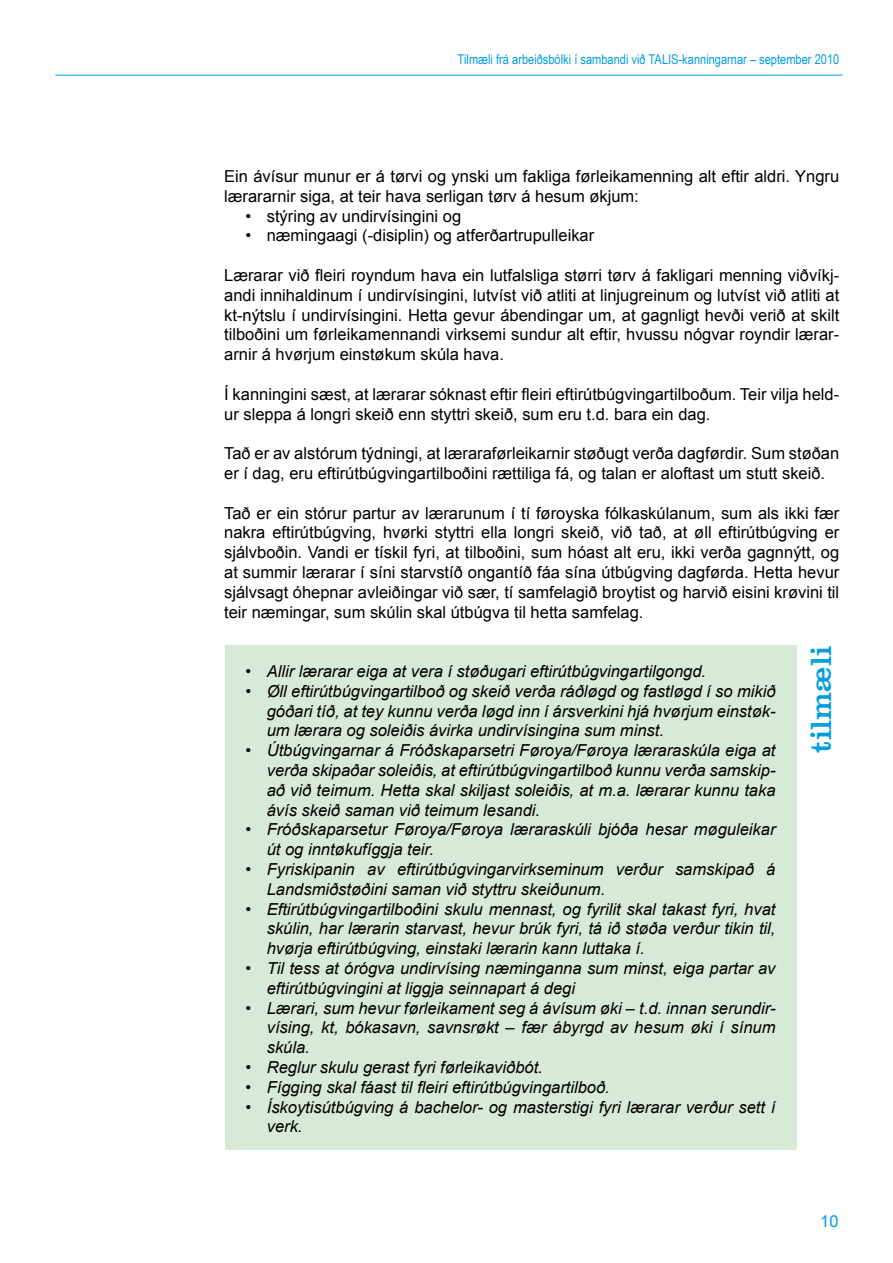
<style>
.page{position:relative;width:893px;height:1263px;background:#fff}
.page>*{position:absolute;margin:0;border:0;box-sizing:border-box;transform-origin:0 0}
.t1{font:30px "Clarendon BT";color:#009ee0}
.t2{font:16.5px/19.8px "Arial";color:#000}
.t3{font:italic 16.5px/19.8px "Arial";color:#000;text-align:justify}
.t4{font:16.5px "Arial";color:#009ee0}
.t5{font:13.5px "Arial Narrow";color:#009ee0}
.s1{font-style:normal}
</style>
<div class="page">
<hr style="left:55px;top:75px;width:787px;height:1px;background:#009ee0">
<div style="left:225px;top:645px;width:571px;height:504px;background:#d7ead7"></div>
<p class="t5" style="left:457px;top:54px;width:383px">Tilmæli frá arbeiðsbólki í sambandi við TALIS-kanningarnar – september 2010</p>
<p class="t2" style="left:224px;top:168px;width:616px">Ein ávísur munur er á tørvi og ynski um fakliga førleikamenning alt eftir aldri. Yngru lærararnir siga, at teir hava serligan tørv á hesum økjum:</p>
<p class="t2" style="left:245px;top:207px;width:217px">• stýring av undirvísingini og</p>
<p class="t2" style="left:245px;top:227px;width:350px">• næmingaagi (-disiplin) og atferðartrupulleikar</p>
<p class="t2" style="left:224px;top:267px;width:616px;text-align:justify">Lærarar við fleiri royndum hava ein lutfalsliga størri tørv á fakligari menning viðvíkj&shy;andi innihaldinum í undirvísingini, lutvíst við atliti at linjugreinum og lutvíst við atliti at kt-nýtslu í undirvísingini. Hetta gevur ábendingar um, at gagnligt hevði verið at skilt tilboðini um førleikamennandi virksemi sundur alt eftir, hvussu nógvar royndir lærar&shy;arnir á hvørjum einstøkum skúla hava.</p>
<p class="t2" style="left:224px;top:386px;width:616px">Í kanningini sæst, at lærarar sóknast eftir fleiri eftirútbúgvingartilboðum. Teir vilja held&shy;ur sleppa á longri skeið enn styttri skeið, sum eru t.d. bara ein dag.</p>
<p class="t2" style="left:224px;top:445px;width:616px">Tað er av alstórum týdningi, at læraraførleikarnir støðugt verða dagførdir. Sum støðan er í dag, eru eftirútbúgvingartilboðini rættiliga fá, og talan er aloftast um stutt skeið.</p>
<p class="t2" style="left:224px;top:504px;width:616px;text-align:justify">Tað er ein stórur partur av lærarunum í tí føroyska fólkaskúlanum, sum als ikki fær nakra eftirútbúgving, hvørki styttri ella longri skeið, við tað, at øll eftirútbúgving er sjálvboðin. Vandi er tískil fyri, at tilboðini, sum hóast alt eru, ikki verða gagnnýtt, og at summir lærarar í síni starvstíð ongantíð fáa sína útbúgving dagførda. Hetta hevur sjálvsagt óhepnar avleiðingar við sær, tí samfelagið broytist og harvið eisini krøvini til teir næmingar, sum skúlin skal útbúgva til hetta samfelag.</p>
<p class="t3" style="left:245px;top:663px;width:462px"><span class="s1">•</span> Allir lærarar eiga at vera í støðugari eftirútbúgvingartilgongd.</p>
<p class="t3" style="left:267px;top:682px;width:510px;text-indent:-21px">• Øll eftirútbúgvingartilboð og skeið verða ráðløgd og fastløgd í so mikið góðari tíð, at tey kunnu verða løgd inn í ársverkini hjá hvørjum einstøk&shy;um lærara og soleiðis ávirka undirvísingina sum minst.</p>
<p class="t3" style="left:267px;top:742px;width:510px;text-indent:-21px">• Útbúgvingarnar á Fróðskaparsetri Føroya/Føroya læraraskúla eiga at verða skipaðar soleiðis, at eftirútbúgvingartilboð kunnu verða samskip&shy;að við teimum. Hetta skal skiljast soleiðis, at m.a. lærarar kunnu taka ávís skeið saman við teimum lesandi.</p>
<p class="t3" style="left:267px;top:821px;width:510px;text-indent:-21px">• Fróðskaparsetur Føroya/Føroya læraraskúli bjóða hesar møgu leik ar út og inntøkufíggja teir.</p>
<p class="t3" style="left:267px;top:861px;width:510px;text-indent:-21px">• Fyriskipanin av eftirútbúgvingarvirkseminum verður samskipað á<br>Lands miðstøðini saman við styttru skeiðunum.</p>
<p class="t3" style="left:267px;top:900px;width:510px;text-indent:-21px">• Eftirútbúgvingartilboðini skulu mennast, og fyrilit skal takast fyri, hvat skúlin, har lærarin starvast, hevur brúk fyri, tá ið støða verður tikin til, hvørja eftirútbúgving, einstaki lærarin kann luttaka í.</p>
<p class="t3" style="left:267px;top:960px;width:510px;text-indent:-21px">• Til tess at órógva undirvísing næminganna sum minst, eiga part ar av eftirútbúgvingini at liggja seinnapart á degi</p>
<p class="t3" style="left:267px;top:999px;width:510px;text-indent:-21px">• Lærari, sum hevur førleikament seg á ávísum øki – t.d. innan serundir&shy;vísing, kt, bókasavn, savnsrøkt – fær ábyrgd av hesum øki í sínum skúla.</p>
<p class="t3" style="left:245px;top:1059px;width:299px">• Reglur skulu gerast fyri førleikaviðbót.</p>
<p class="t3" style="left:245px;top:1078px;width:366px">• Fígging skal fáast til fleiri eftirútbúgvingartilboð.</p>
<p class="t3" style="left:267px;top:1098px;width:510px;text-indent:-21px">• Ískoytisútbúgving á bachelor- og masterstigi fyri lærarar verður sett í verk.</p>
<h1 class="t1" style="left:810px;top:753px;width:109px;rotate:-90deg">tilmæli</h1>
<p class="t4" style="left:820px;top:1214px;width:20px">10</p>
</div>
